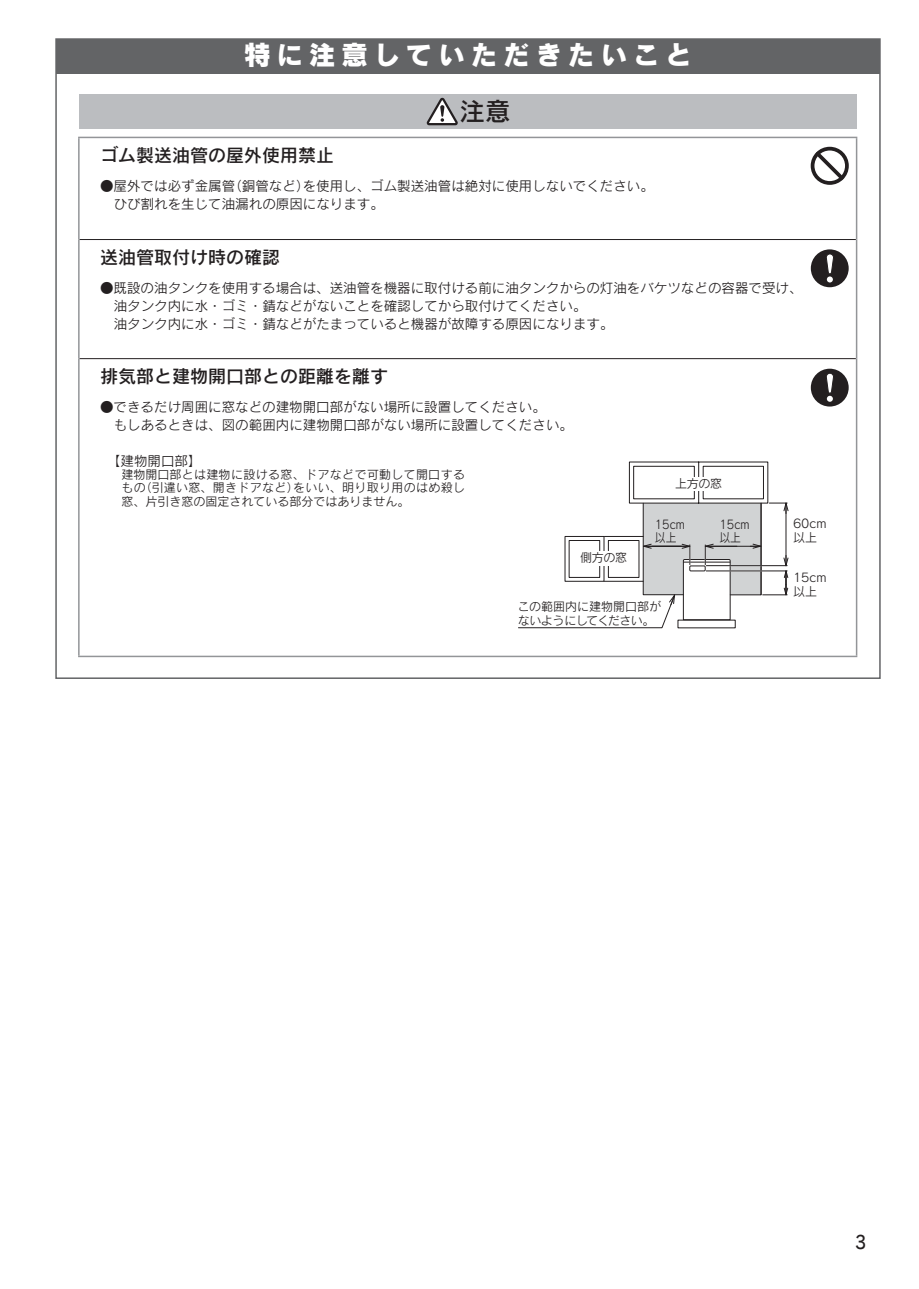
<style>
.page{position:relative;width:919px;height:1289px;background:#fff}
.page>*{position:absolute;margin:0;border:0;box-sizing:border-box;transform-origin:0 0}
.t1{font:27px "Rodin Pro EB 90 pv RKSJ H";letter-spacing:.2em;color:#fff}
.t2{font:25.5px "Rodin Pro DB 90 pv RKSJ H";color:#231f20}
.t3{font:18px "Rodin Pro DB 90 pv RKSJ H";color:#231f20}
.t4{font:18px "Rodin Pro DB 90 pv RKSJ H";color:#231f20;scale:.9 1}
.t5{font:13.5px/18px "Rodin Pro M 90 pv RKSJ H";color:#231f20}
.t6{font:12px/13.5px "Rodin Pro M 90 pv RKSJ H";color:#231f20}
.t7{font:12px/13.5px "Rodin Pro M 90 pv RKSJ H";color:#231f20;scale:.9 1}
</style>
<div class="page">
<div style="left:56px;top:39px;width:823px;height:34px;background:#636466"></div>
<div style="left:79px;top:95px;width:777px;height:34px;background:#bbbdc0"></div>
<hr style="left:78px;top:137px;width:779px;height:1px;background:#939598">
<hr style="left:78px;top:138px;width:2px;height:101px;background:#939598">
<hr style="left:855px;top:138px;width:2px;height:101px;background:#939598">
<hr style="left:78px;top:239px;width:2px;height:119px;background:#939598">
<hr style="left:855px;top:239px;width:2px;height:119px;background:#939598">
<hr style="left:78px;top:358px;width:2px;height:297px;background:#939598">
<hr style="left:855px;top:358px;width:2px;height:297px;background:#939598">
<hr style="left:78px;top:655px;width:779px;height:2px;background:#939598">
<hr style="left:80px;top:239px;width:775px;height:1px;background:#231f20">
<hr style="left:80px;top:358px;width:775px;height:1px;background:#231f20">
<svg style="left:426px;top:97px;width:32px;height:29px"></svg>
<div style="left:810px;top:147px;width:38px;height:38px;border:4px solid #231f20;border-radius:50%"></div>
<svg style="left:812px;top:148px;width:35px;height:35px"></svg>
<div style="left:810px;top:249px;width:38px;height:38px;background:#231f20;border-radius:50%"></div>
<svg style="left:826px;top:254px;width:7px;height:28px"></svg>
<div style="left:810px;top:369px;width:38px;height:37px;background:#231f20;border-radius:50%"></div>
<svg style="left:826px;top:373px;width:7px;height:29px"></svg>
<svg style="left:518px;top:461px;width:270px;height:167px"></svg>
<div style="left:689px;top:565px;width:16px;height:6px;border:1px solid #231f20"></div>
<h1 class="t1" style="left:244px;top:45px;width:450px">特に注意していただきたいこと</h1>
<h2 class="t2" style="left:459px;top:102px;width:52px">注意</h2>
<h3 class="t3" style="left:100px;top:148px;width:236px">ゴム製送油管の屋外使用禁止</h3>
<p class="t5" style="left:114px;top:178px;width:541px;text-indent:-14px">●屋外では必ず金属管（銅管など）を使用し、ゴム製送油管は絶対に使用しないでください。ひび割れを生じて油漏れの原因になります。</p>
<h3 class="t3" style="left:100px;top:250px;width:182px">送油管取付け時の確認</h3>
<p class="t5" style="left:114px;top:280px;width:690px;text-indent:-14px">●既設の油タンクを使用する場合は、送油管を機器に取付ける前に油タンクからの灯油をバケツなどの容器で受け、油タンク内に水・ゴミ・錆などがないことを確認してから取付けてください。<br>油タンク内に水・ゴミ・錆などがたまっていると機器が故障する原因になります。</p>
<h3 class="t3" style="left:100px;top:369px;width:290px">排気部と建物開口部との距離を離す</h3>
<p class="t5" style="left:114px;top:400px;width:460px;text-indent:-14px">●できるだけ周囲に窓などの建物開口部がない場所に設置してください。<br>もしあるときは、図の範囲内に建物開口部がない場所に設置してください。</p>
<p class="t5" style="left:107px;top:454px;width:96px">【建物開口部】</p>
<p class="t6" style="left:121px;top:469px;width:345px;text-align:justify">建物開口部とは建物に設ける窓、ドアなどで可動して開口するもの（引違い窓、開きドアなど）をいい、明り取り用のはめ殺し窓、片引き窓の固定されている部分ではありません。</p>
<p class="t7" style="left:654px;top:519px;width:35px">15cm以上</p>
<p class="t7" style="left:719px;top:519px;width:35px">15cm以上</p>
<p class="t6" style="left:793px;top:518px;width:35px">60cm以上</p>
<p class="t6" style="left:793px;top:572px;width:35px">15cm以上</p>
<p class="t6" style="left:675px;top:478px;width:49px">上方の窓</p>
<p class="t6" style="left:580px;top:552px;width:49px">側方の窓</p>
<p class="t6" style="left:517px;top:601px;width:145px">この範囲内に建物開口部がないようにしてください。</p>
<h3 class="t4" style="left:855px;top:1235px;width:14px">3</h3>
</div>
